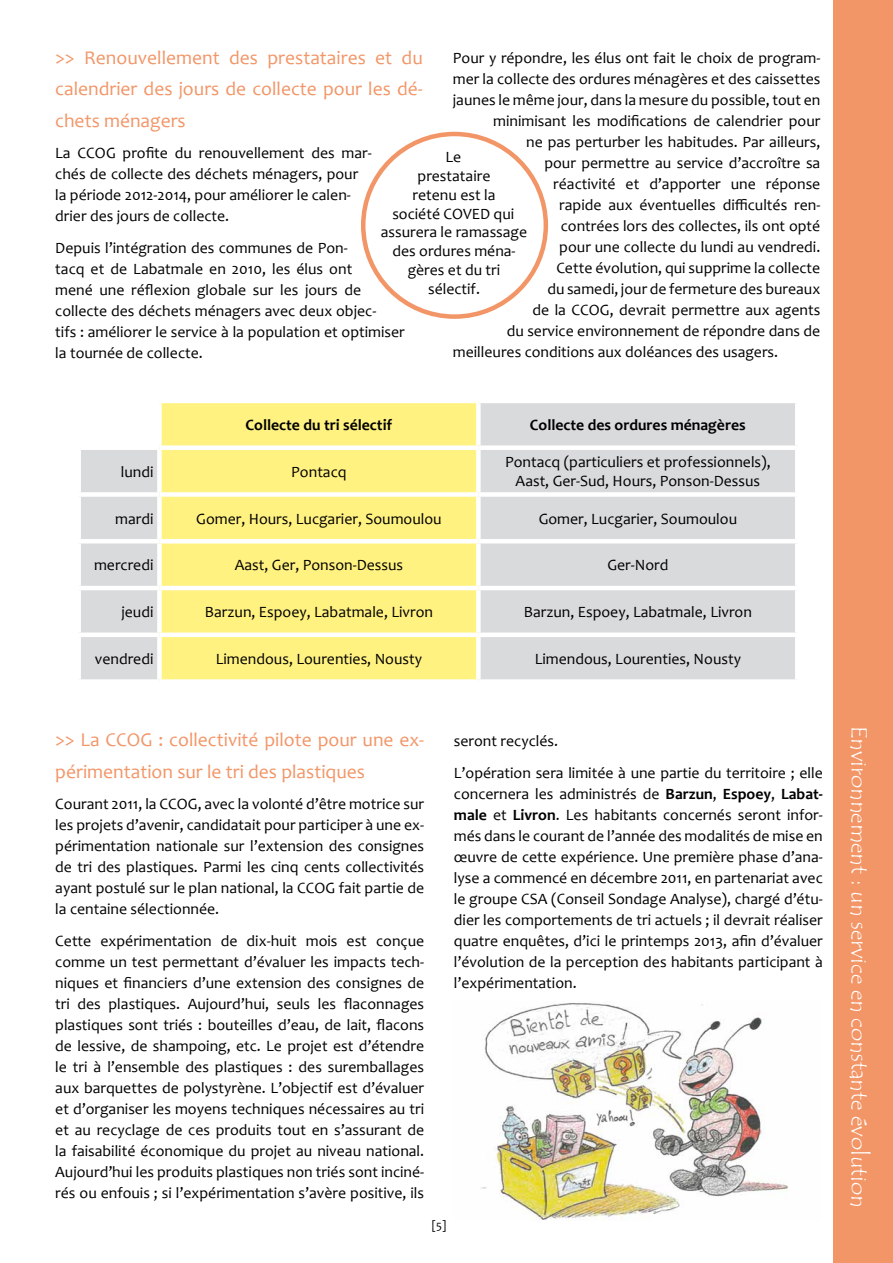
<style>
.page{position:relative;width:893px;height:1263px;background:#fff}
.page>*{position:absolute;margin:0;border:0;box-sizing:border-box;transform-origin:0 0}
.t1{font:22.5px "Tempus Sans ITC";color:#fff}
.t2{font:19.5px/31.5px "Candara";color:#f29668}
.t3{font:15.75px/21px "Candara";color:#000;text-align:justify}
.t4{font:700 15.75px "Candara";color:#000}
.t5{font:12px "Candara";color:#000}
.s1{font-weight:700}
</style>
<div class="page">
<div style="left:833px;top:0;width:60px;height:1263px;background:#f29668"></div>
<div style="left:361px;top:132px;width:187px;height:187px;border:4px solid #f29668;border-radius:50%"></div>
<div style="left:162px;top:403px;width:314px;height:276px;background:#fff281"></div>
<div style="left:481px;top:403px;width:314px;height:276px;background:#d9dadb"></div>
<div style="left:81px;top:450px;width:76px;height:229px;background:#d9dadb"></div>
<div style="left:159px;top:445px;width:319px;height:5px;background:#fff"></div>
<div style="left:478px;top:445px;width:321px;height:5px;background:#fff"></div>
<div style="left:76px;top:492px;width:83px;height:5px;background:#fff"></div>
<div style="left:159px;top:492px;width:319px;height:5px;background:#fff"></div>
<div style="left:478px;top:492px;width:321px;height:5px;background:#fff"></div>
<hr style="left:76px;top:539px;width:83px;height:4px;background:#fff">
<hr style="left:159px;top:539px;width:319px;height:4px;background:#fff">
<hr style="left:478px;top:539px;width:321px;height:4px;background:#fff">
<hr style="left:76px;top:586px;width:83px;height:4px;background:#fff">
<hr style="left:159px;top:586px;width:319px;height:4px;background:#fff">
<hr style="left:478px;top:586px;width:321px;height:4px;background:#fff">
<div style="left:76px;top:632px;width:83px;height:5px;background:#fff"></div>
<div style="left:159px;top:632px;width:319px;height:5px;background:#fff"></div>
<div style="left:478px;top:632px;width:321px;height:5px;background:#fff"></div>
<img style="left:481px;top:1003px;width:307px;height:217px">
<p class="t2" style="left:55px;top:41px;width:369px;text-align:justify">&gt;&gt; Renouvellement des prestataires et du calendrier des jours de collecte pour les dé&shy;chets ménagers</p>
<p class="t3" style="left:55px;top:142px;width:318px;text-align:left">La CCOG profite du renouvellement des mar&shy;chés de collecte des déchets ménagers, pour la période 2012-2014, pour améliorer le calen&shy;drier des jours de collecte.</p>
<p class="t3" style="left:55px;top:237px;width:351px;text-align:left">Depuis l’intégration des communes de Pon-<br>tacq et de Labatmale en 2010, les élus ont<br>mené une réflexion globale sur les jours de collecte des déchets ménagers avec deux objec-<br>tifs : améliorer le service à la population et optimiser la tournée de collecte.</p>
<p class="t3" style="left:453px;top:48px;width:369px">Pour y répondre, les élus ont fait le choix de program-</p>
<p class="t3" style="left:453px;top:69px;width:369px">mer la collecte des ordures ménagères et des caissettes</p>
<p class="t3" style="left:453px;top:90px;width:369px">jaunes le même jour, dans la mesure du possible, tout en</p>
<p class="t3" style="left:493px;top:111px;width:329px">minimisant les modifications de calendrier pour</p>
<p class="t3" style="left:526px;top:132px;width:295px">ne pas perturber les habitudes. Par ailleurs,</p>
<p class="t3" style="left:544px;top:153px;width:277px">pour permettre au service d’accroître sa</p>
<p class="t3" style="left:553px;top:174px;width:268px">réactivité et d’apporter une réponse</p>
<p class="t3" style="left:559px;top:195px;width:262px">rapide aux éventuelles difficultés ren-</p>
<p class="t3" style="left:561px;top:216px;width:261px">contrées lors des collectes, ils ont opté</p>
<p class="t3" style="left:559px;top:237px;width:262px">pour une collecte du lundi au vendredi.</p>
<p class="t3" style="left:556px;top:258px;width:266px">Cette évolution, qui supprime la collecte</p>
<p class="t3" style="left:547px;top:279px;width:275px">du samedi, jour de fermeture des bureaux</p>
<p class="t3" style="left:532px;top:300px;width:289px">de la CCOG, devrait permettre aux agents</p>
<p class="t3" style="left:507px;top:321px;width:315px">du service environnement de répondre dans de</p>
<p class="t3" style="left:453px;top:342px;width:327px">meilleures conditions aux doléances des usagers.</p>
<p class="t3" style="left:381px;top:147px;width:148px;line-height:18.9px;text-align:center">Le<br>prestataire<br>retenu est la<br>société COVED qui assurera le ramassage des ordures ména&shy;gères et du tri sélectif.</p>
<p class="t4" style="left:246px;top:415px;width:148px">Collecte du tri sélectif</p>
<p class="t4" style="left:530px;top:415px;width:217px">Collecte des ordures ménagères</p>
<p class="t3" style="left:121px;top:461px;width:34px">lundi</p>
<p class="t3" style="left:291px;top:461px;width:57px">Pontacq</p>
<p class="t3" style="left:505px;top:453px;width:267px;line-height:18.9px;text-align:center">Pontacq (particuliers et professionnels),<br>Aast, Ger-Sud, Hours, Ponson-Dessus</p>
<p class="t3" style="left:115px;top:508px;width:40px">mardi</p>
<p class="t3" style="left:196px;top:508px;width:247px">Gomer, Hours, Lucgarier, Soumoulou</p>
<p class="t3" style="left:539px;top:508px;width:200px">Gomer, Lucgarier, Soumoulou</p>
<p class="t3" style="left:94px;top:555px;width:61px">mercredi</p>
<p class="t3" style="left:235px;top:555px;width:170px">Aast, Ger, Ponson-Dessus</p>
<p class="t3" style="left:607px;top:555px;width:63px">Ger-Nord</p>
<p class="t3" style="left:121px;top:601px;width:34px">jeudi</p>
<p class="t3" style="left:205px;top:601px;width:230px">Barzun, Espoey, Labatmale, Livron</p>
<p class="t3" style="left:524px;top:601px;width:230px">Barzun, Espoey, Labatmale, Livron</p>
<p class="t3" style="left:95px;top:648px;width:60px">vendredi</p>
<p class="t3" style="left:216px;top:648px;width:208px">Limendous, Lourenties, Nousty</p>
<p class="t3" style="left:535px;top:648px;width:208px">Limendous, Lourenties, Nousty</p>
<p class="t2" style="left:55px;top:724px;width:370px">&gt;&gt; La CCOG : collectivité pilote pour une ex&shy;périmentation sur le tri des plastiques</p>
<p class="t3" style="left:55px;top:793px;width:370px">Courant 2011, la CCOG, avec la volonté d’être motrice sur les projets d’avenir, candidatait pour participer à une ex&shy;périmentation nationale sur l’extension des consignes de tri des plastiques. Parmi les cinq cents collectivités ayant postulé sur le plan national, la CCOG fait partie de la centaine sélectionnée.</p>
<p class="t3" style="left:55px;top:930px;width:370px">Cette expérimentation de dix-huit mois est conçue comme un test permettant d’évaluer les impacts tech&shy;niques et financiers d’une extension des consignes de tri des plastiques. Aujourd’hui, seuls les flaconnages plastiques sont triés : bouteilles d’eau, de lait, flacons de lessive, de shampoing, etc. Le projet est d’étendre le tri à l’ensemble des plastiques : des suremballages aux barquettes de polystyrène. L’objectif est d’évaluer et d’organiser les moyens techniques nécessaires au tri et au recyclage de ces produits tout en s’assurant de la faisabilité économique du projet au niveau national.<br>Aujourd’hui les produits plastiques non triés sont inciné&shy;rés ou enfouis ; si l’expérimentation s’avère positive, ils</p>
<p class="t5" style="left:432px;top:1218px;width:16px">[5]</p>
<p class="t3" style="left:454px;top:725px;width:370px;line-height:31.5px">seront recyclés.<br>L’opération sera limitée à une partie du territoire ; elle</p>
<p class="t3" style="left:454px;top:783px;width:370px">concernera les administrés de <span class="s1">Barzun</span>, <span class="s1">Espoey</span>, <span class="s1">Labat&shy;male</span> et <span class="s1">Livron</span>. Les habitants concernés seront infor&shy;més dans le courant de l’année des modalités de mise en œuvre de cette expérience. Une première phase d’ana&shy;lyse a commencé en décembre 2011, en partenariat avec le groupe CSA (Conseil Sondage Analyse), chargé d’étu&shy;dier les comportements de tri actuels ; il devrait réaliser quatre enquêtes, d’ici le printemps 2013, afin d’évaluer l’évolution de la perception des habitants participant à l’expérimentation.</p>
<h1 class="t1" style="left:873px;top:726px;width:483px;rotate:90deg">Environnement : un service en constante évolution</h1>
</div>
